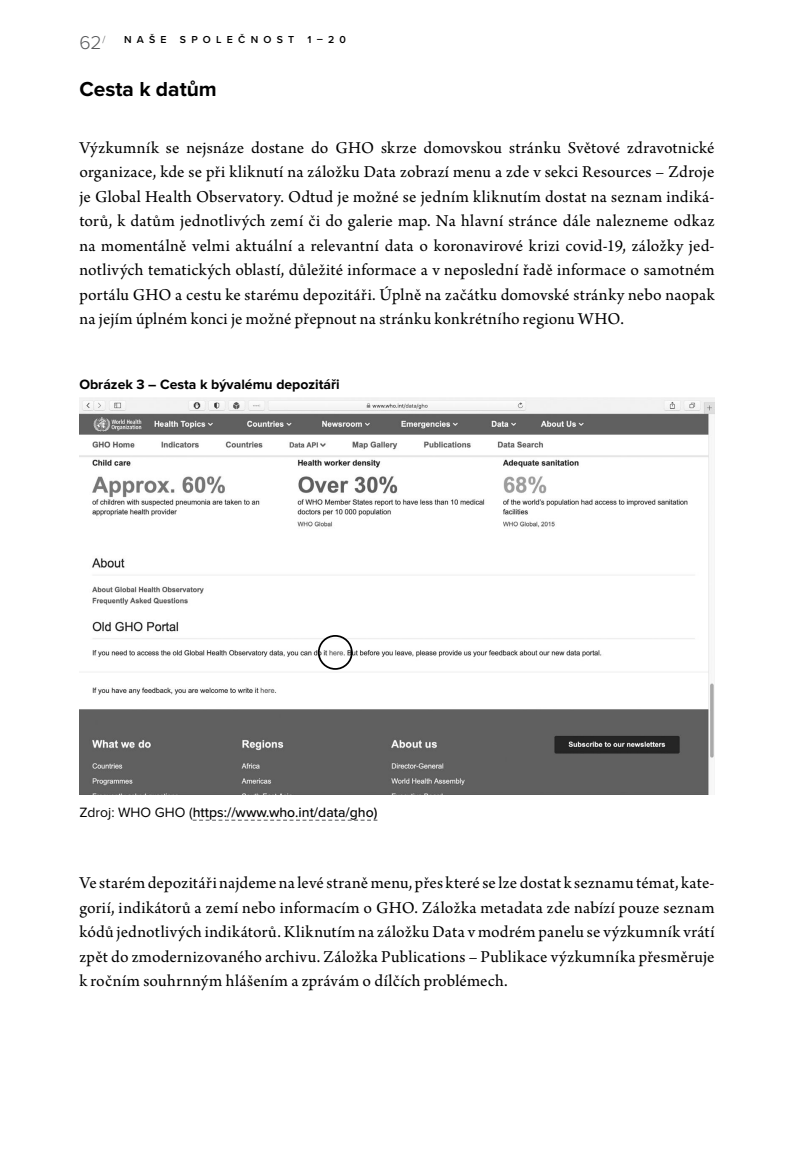
<style>
.page{position:relative;width:794px;height:1166px;background:#fff}
.page>*{position:absolute;margin:0;border:0;box-sizing:border-box;transform-origin:0 0}
.medzititul{font:700 21px "Proxima Nova";color:#000}
.t1{font:300 19.25px "Proxima Nova";color:#58595b}
.normal_prvy{font:17.5px/24.5px "Arno Pro";letter-spacing:.01em;color:#000;text-align:justify}
.graf_legenda{font:500 14px "Proxima Nova";color:#000}
.popiska{font:700 14px "Proxima Nova";color:#000}
.t2{font:600 10.5px "Proxima Nova";letter-spacing:.5em;color:#000}
.s1{font-weight:400}
</style>
<div class="page">
<svg style="left:193px;top:819px;width:184px;height:2px"></svg>
<img style="left:79px;top:398px;width:635px;height:396px">
<div style="left:318px;top:635px;width:35px;height:35px;border:2px solid #000;border-radius:50%"></div>
<p class="t1" style="left:79px;top:28px;width:28px">62<sup>/</sup></p>
<p class="t2" style="left:124px;top:32px;width:44px">NAŠE</p>
<p class="t2" style="left:180px;top:32px;width:116px">SPOLEČNOST</p>
<p class="t2" style="left:307px;top:32px;width:40px">1–20</p>
<p class="medzititul" style="left:79px;top:77px;width:139px">Cesta k datům</p>
<p class="normal_prvy" style="left:79px;top:136px;width:637px">Výzkumník se nejsnáze dostane do GHO skrze domovskou stránku Světové zdravotnické organizace, kde se při kliknutí na záložku Data zobrazí menu a zde v sekci Resources – Zdroje je Global Health Observatory. Odtud je možné se jedním kliknutím dostat na seznam indiká&shy;torů, k datům jednotlivých zemí či do galerie map. Na hlavní stránce dále nalezneme odkaz na momentálně velmi aktuální a relevantní data o koronavirové krizi covid-19, záložky jed&shy;notlivých tematických oblastí, důležité informace a v neposlední řadě informace o samotném portálu GHO a cestu ke starému depozitáři. Úplně na začátku domovské stránky nebo naopak na jejím úplném konci je možné přepnout na stránku konkrétního regionu WHO.</p>
<p class="popiska" style="left:79px;top:376px;width:262px">Obrázek 3 – Cesta k bývalému depozitáři</p>
<p class="graf_legenda" style="left:79px;top:801px;width:299px"><span class="s1">Zdroj: WHO GHO (</span>https://www.who.int/data/gho)</p>
<p class="normal_prvy" style="left:79px;top:871px;width:636px">Ve starém depozitáři najdeme na levé straně menu, přes které se lze dostat kseznamu témat, kate&shy;gorií, indikátorů a zemí nebo informacím o GHO. Záložka metadata zde nabízí pouze seznam kódů jednotlivých indikátorů. Kliknutím na záložku Data v modrém panelu se výzkumník vrátí zpět do zmodernizovaného archivu. Záložka Publications – Publikace výzkumníka přesměruje k ročním souhrnným hlášením a zprávám o dílčích problémech.</p>
</div>
